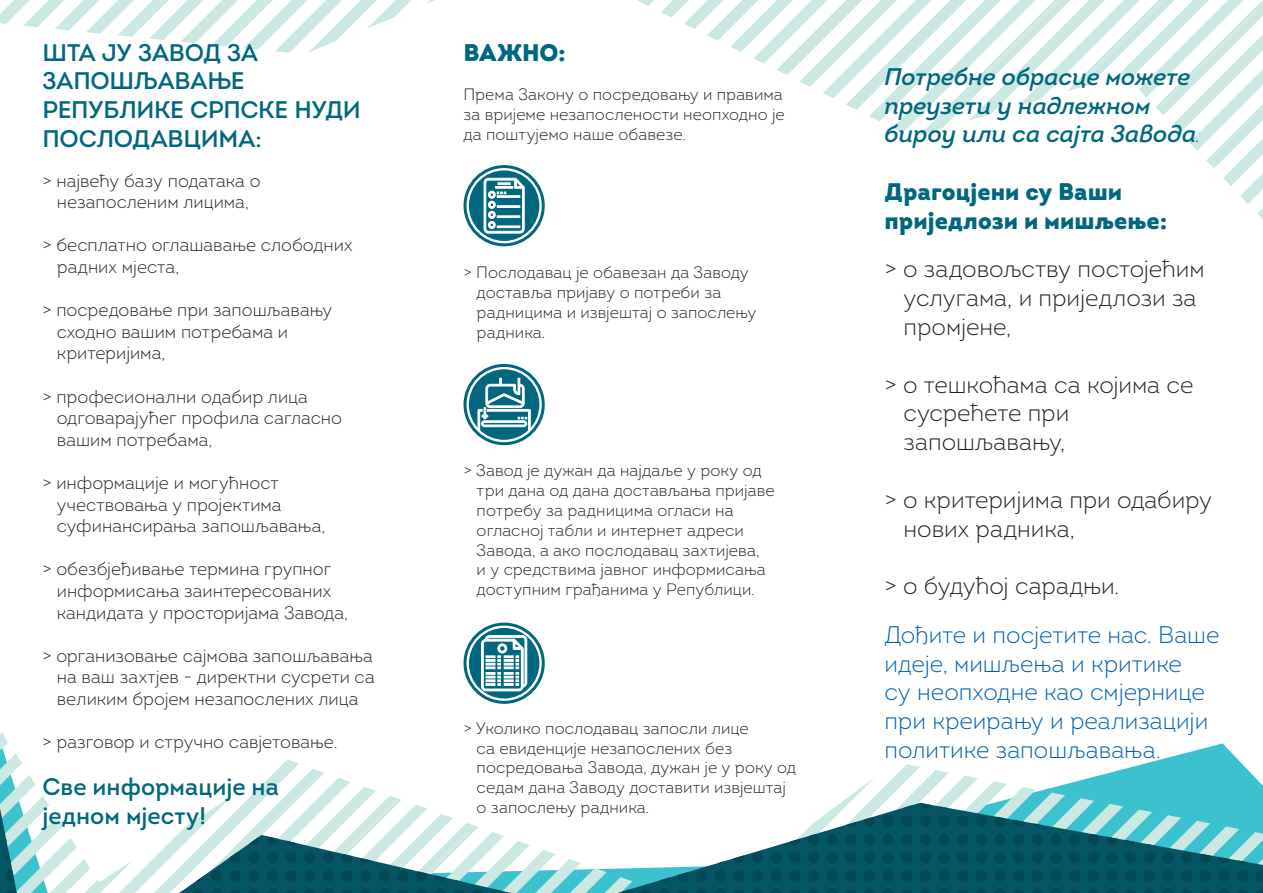
<style>
.page{position:relative;width:1263px;height:893px;background:#fff}
.page>*{position:absolute;margin:0;border:0;box-sizing:border-box;transform-origin:0 0}
.t1{font:300 24px/28.8px "Intro";color:#231f20}
.t2{font:300 24px/28.8px "Intro";color:#015fae}
.t3{font:24px/28.8px "Intro";letter-spacing:-.005em;color:#00677f}
.t4{font:italic 24px/28.8px "Intro";letter-spacing:-.005em;color:#00677f}
.t5{font:900 24px/28.8px "Intro";color:#00677f}
.t6{font:300 18px/21.6px "Intro";color:#231f20}
.t7{font:300 16.5px/19.8px "Intro";letter-spacing:.005em;color:#231f20}
.s1{font-weight:300}
</style>
<div class="page">
<svg style="left:661px;top:0;width:602px;height:220px"></svg>
<svg style="left:638px;top:0;width:16px;height:6px"></svg>
<svg style="left:427px;top:0;width:8px;height:4px"></svg>
<svg style="left:0;top:0;width:411px;height:53px"></svg>
<svg style="left:1143px;top:743px;width:99px;height:21px"></svg>
<div style="left:468px;top:170px;width:72px;height:72px;background:#00677f;border-radius:50%"></div>
<div style="left:467px;top:169px;width:74px;height:73px;border:2px solid #fff;border-radius:50%"></div>
<div style="left:468px;top:369px;width:72px;height:72px;background:#00677f;border-radius:50%"></div>
<div style="left:467px;top:368px;width:74px;height:73px;border:2px solid #fff;border-radius:50%"></div>
<svg style="left:468px;top:627px;width:72px;height:72px"></svg>
<div style="left:467px;top:626px;width:74px;height:74px;border:2px solid #fff;border-radius:50%"></div>
<div style="left:463px;top:165px;width:82px;height:81px;border:3px solid #00677f;border-radius:50%"></div>
<div style="left:463px;top:364px;width:82px;height:81px;border:3px solid #00677f;border-radius:50%"></div>
<div style="left:463px;top:623px;width:82px;height:81px;border:3px solid #00677f;border-radius:50%"></div>
<svg style="left:483px;top:177px;width:42px;height:57px"></svg>
<svg style="left:477px;top:377px;width:54px;height:54px"></svg>
<svg style="left:481px;top:635px;width:46px;height:57px"></svg>
<svg style="left:632px;top:864px;width:83px;height:29px;background:#3c919d"></svg>
<div style="left:640px;top:870px;width:11px;height:11px;background:#3cc1ce;border-radius:50%"></div>
<svg style="left:659px;top:870px;width:11px;height:11px"></svg>
<svg style="left:677px;top:870px;width:11px;height:11px"></svg>
<div style="left:696px;top:870px;width:11px;height:11px;background:#044855;border-radius:50%"></div>
<svg style="left:0;top:733px;width:632px;height:160px"></svg>
<svg style="left:639px;top:886px;width:31px;height:7px"></svg>
<svg style="left:677px;top:889px;width:11px;height:4px"></svg>
<svg style="left:696px;top:889px;width:11px;height:4px"></svg>
<svg style="left:715px;top:764px;width:548px;height:129px"></svg>
<h1 class="t3" style="left:43px;top:38px;width:320px">ШТА ЈУ ЗАВОД ЗА<br>ЗАПОШЉАВАЊЕ<br>РЕПУБЛИКЕ СРПСКЕ НУДИ<br>ПОСЛОДАВЦИМА:</h1>
<p class="t6" style="left:43px;top:169px;width:220px;text-align:center">&gt; највећу базу података о незапосленим лицима,</p>
<p class="t6" style="left:57px;top:234px;width:297px;text-indent:-14px">&gt; бесплатно оглашавање слободних радних мјеста,</p>
<p class="t6" style="left:57px;top:299px;width:277px;text-indent:-14px">&gt; посредовање при запошљавању сходно вашим потребама и критеријима,</p>
<p class="t6" style="left:57px;top:385px;width:287px;text-indent:-14px">&gt; професионални одабир лица одговарајућег профила сагласно вашим потребама,</p>
<p class="t6" style="left:57px;top:472px;width:270px;text-indent:-14px">&gt; информације и могућност учествовања у пројектима суфинансирања запошљавања,</p>
<p class="t6" style="left:57px;top:558px;width:293px;text-indent:-14px">&gt; обезбјеђивање термина групног информисања заинтересованих кандидата у просторијама Завода,</p>
<p class="t6" style="left:57px;top:645px;width:319px;text-align:justify;text-indent:-14px">&gt; организовање сајмова запошљавања на ваш захтјев - директни сусрети са великим бројем незапослених лица</p>
<p class="t6" style="left:43px;top:731px;width:297px">&gt; разговор и стручно савјетовање.</p>
<h1 class="t3" style="left:43px;top:772px;width:238px">Све информације на једном мјесту!</h1>
<h1 class="t5" style="left:463px;top:37px;width:104px">ВАЖНО:</h1>
<p class="t7" style="left:463px;top:84px;width:323px;text-align:justify">Према Закону о посредовању и правима за вријеме незапослености неопходно је да поштујемо наше обавезе.</p>
<p class="t7" style="left:477px;top:263px;width:281px;text-indent:-13px">&gt; Послодавац је обавезан да Заводу доставља пријаву о потреби за радницима и извјештај о запослењу радника.</p>
<p class="t7" style="left:477px;top:461px;width:299px;text-indent:-13px">&gt; Завод је дужан да најдаље у року од три дана од дана достављања пријаве потребу за радницима огласи на огласној табли и интернет адреси Завода, а ако послодавац захтијева,<br>и у средствима јавног информисања доступним грађанима у Републици.</p>
<p class="t7" style="left:477px;top:718px;width:321px;text-indent:-13px">&gt; Уколико послодавац запосли лице<br>са евиденције незапослених без посредовања Завода, дужан је у року од седам дана Заводу доставити извјештај о запослењу радника.</p>
<h1 class="t4" style="left:884px;top:62px;width:318px">Потребне обрасце можете преузети у надлежном бироу или са сајта Завода<span class="s1">.</span></h1>
<h1 class="t5" style="left:884px;top:177px;width:284px">Драгоцјени су Ваши приједлози и мишљење:</h1>
<h1 class="t1" style="left:903px;top:255px;width:303px;text-indent:-19px">&gt; о задовољству постојећим услугама, и приједлози за промјене,</h1>
<h1 class="t1" style="left:903px;top:370px;width:292px;text-indent:-19px">&gt; о тешкоћама са којима се сусрећете при запошљавању,</h1>
<h1 class="t1" style="left:903px;top:485px;width:310px;text-indent:-19px">&gt; о критеријима при одабиру нових радника,</h1>
<h1 class="t1" style="left:884px;top:571px;width:236px">&gt; о будућој сарадњи.</h1>
<h1 class="t2" style="left:884px;top:620px;width:336px">Дођите и посјетите нас. Ваше идеје, мишљења и критике<br>су неопходне као смјeрнице при креирању и реализацији политике запошљавања.</h1>
</div>
